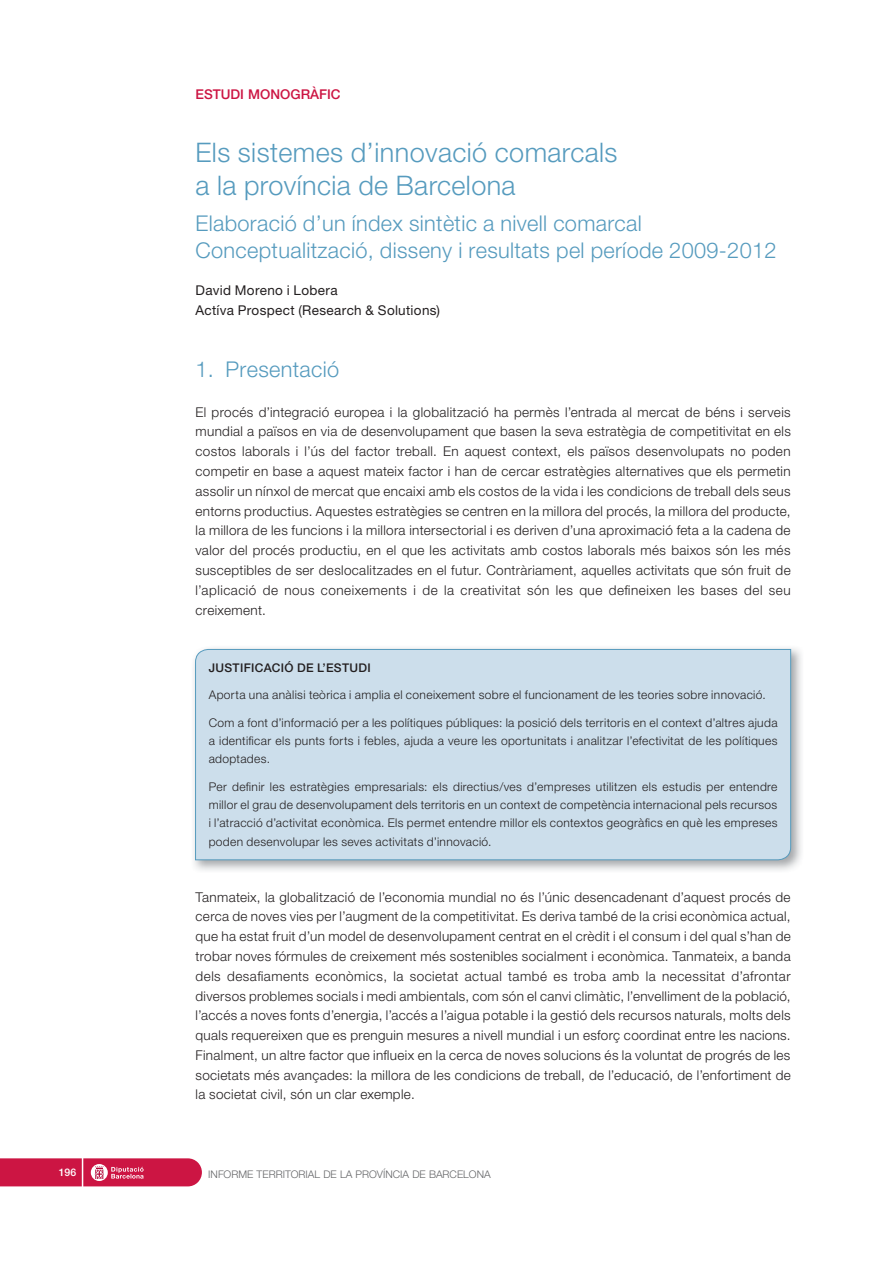
<style>
.page{position:relative;width:893px;height:1263px;background:#fff}
.page>*{position:absolute;margin:0;border:0;box-sizing:border-box;transform-origin:0 0}
.t1{font:300 27px/33.3px "Helvetica Neue LT";letter-spacing:.015em;color:#569bbe}
.t2{font:300 21.75px/27.3px "Helvetica Neue LT";letter-spacing:.015em;color:#569bbe}
.t3{font:300 13.5px/19.8px "Helvetica Neue LT";letter-spacing:.025em;color:#231f20;text-align:justify}
.t4{font:13.5px/19.8px "Helvetica Neue LT";letter-spacing:.025em;color:#231f20}
.t5{font:500 13.5px "Helvetica Neue LT";color:#cc1543}
.t6{font:300 12px/18.3px "Helvetica Neue LT";letter-spacing:.03em;color:#231f20;text-align:justify}
.t7{font:500 12px "Helvetica Neue LT";letter-spacing:.03em;color:#231f20}
.t8{font:300 10.5px "Helvetica Neue LT";color:#636466}
.t9{font:500 10.5px "Helvetica Neue LT";color:#fff}
</style>
<div class="page">
<svg style="left:0;top:1158px;width:202px;height:28px"></svg>
<img style="left:194px;top:648px;width:607px;height:223px">
<div style="left:195px;top:649px;width:596px;height:212px;background:#ccdeeb"></div>
<p class="t5" style="left:196px;top:89px;width:147px">ESTUDI MONOGRÀFIC</p>
<h1 class="t1" style="left:196px;top:138px;width:423px">Els sistemes d’innovació comarcals a la província de Barcelona</h1>
<h2 class="t2" style="left:196px;top:211px;width:582px">Elaboració d’un índex sintètic a nivell comarcal<br>Conceptualització, disseny i resultats pel període 2009-2012</h2>
<p class="t4" style="left:196px;top:281px;width:246px">David Moreno i Lobera<br>Actíva Prospect (Research &amp; Solutions)</p>
<h2 class="t2" style="left:196px;top:358px;width:145px">1. Presentació</h2>
<p class="t3" style="left:196px;top:403px;width:597px">El procés d’integració europea i la globalització ha permès l’entrada al mercat de béns i serveis mundial a països en via de desenvolupament que basen la seva estratègia de competitivitat en els costos laborals i l’ús del factor treball. En aquest context, els països desenvolupats no poden competir en base a aquest mateix factor i han de cercar estratègies alternatives que els permetin assolir un nínxol de mercat que encaixi amb els costos de la vida i les condicions de treball dels seus entorns productius. Aquestes estratègies se centren en la millora del procés, la millora del producte, la millora de les funcions i la millora intersectorial i es deriven d’una aproximació feta a la cadena de valor del procés productiu, en el que les activitats amb costos laborals més baixos són les més susceptibles de ser deslocalitzades en el futur. Contràriament, aquelles activitats que són fruit de l’aplicació de nous coneixements i de la creativitat són les que defineixen les bases del seu creixement.</p>
<p class="t7" style="left:209px;top:663px;width:164px">JUSTIFICACIÓ DE L’ESTUDI</p>
<p class="t6" style="left:209px;top:687px;width:559px">Aporta una anàlisi teòrica i amplia el coneixement sobre el funcionament de les teories sobre innovació.</p>
<p class="t6" style="left:209px;top:714px;width:570px">Com a font d’informació per a les polítiques públiques: la posició dels territoris en el context d’altres ajuda a identificar els punts forts i febles, ajuda a veure les oportunitats i analitzar l’efectivitat de les polítiques adoptades.</p>
<p class="t6" style="left:209px;top:778px;width:570px">Per definir les estratègies empresarials: els directius/ves d’empreses utilitzen els estudis per entendre millor el grau de desenvolupament dels territoris en un context de competència internacional pels recursos i l’atracció d’activitat econòmica. Els permet entendre millor els contextos geogràfics en què les empreses poden desenvolupar les seves activitats d’innovació.</p>
<p class="t3" style="left:196px;top:888px;width:597px">Tanmateix, la globalització de l’economia mundial no és l’únic desencadenant d’aquest procés de cerca de noves vies per l’augment de la competitivitat. Es deriva també de la crisi econòmica actual, que ha estat fruit d’un model de desenvolupament centrat en el crèdit i el consum i del qual s’han de trobar noves fórmules de creixement més sostenibles socialment i econòmica. Tanmateix, a banda dels desafiaments econòmics, la societat actual també es troba amb la necessitat d’afrontar diversos problemes socials i medi ambientals, com són el canvi climàtic, l’envelliment de la població, l’accés a noves fonts d’energia, l’accés a l’aigua potable i la gestió dels recursos naturals, molts dels quals requereixen que es prenguin mesures a nivell mundial i un esforç coordinat entre les nacions.<br>Finalment, un altre factor que influeix en la cerca de noves solucions és la voluntat de progrés de les societats més avançades: la millora de les condicions de treball, de l’educació, de l’enfortiment de la societat civil, són un clar exemple.</p>
<p class="t9" style="left:59px;top:1169px;width:19px">196</p>
<p class="t8" style="left:208px;top:1170px;width:284px">INFORME TERRITORIAL DE LA PROVÍNCIA DE BARCELONA</p>
</div>
